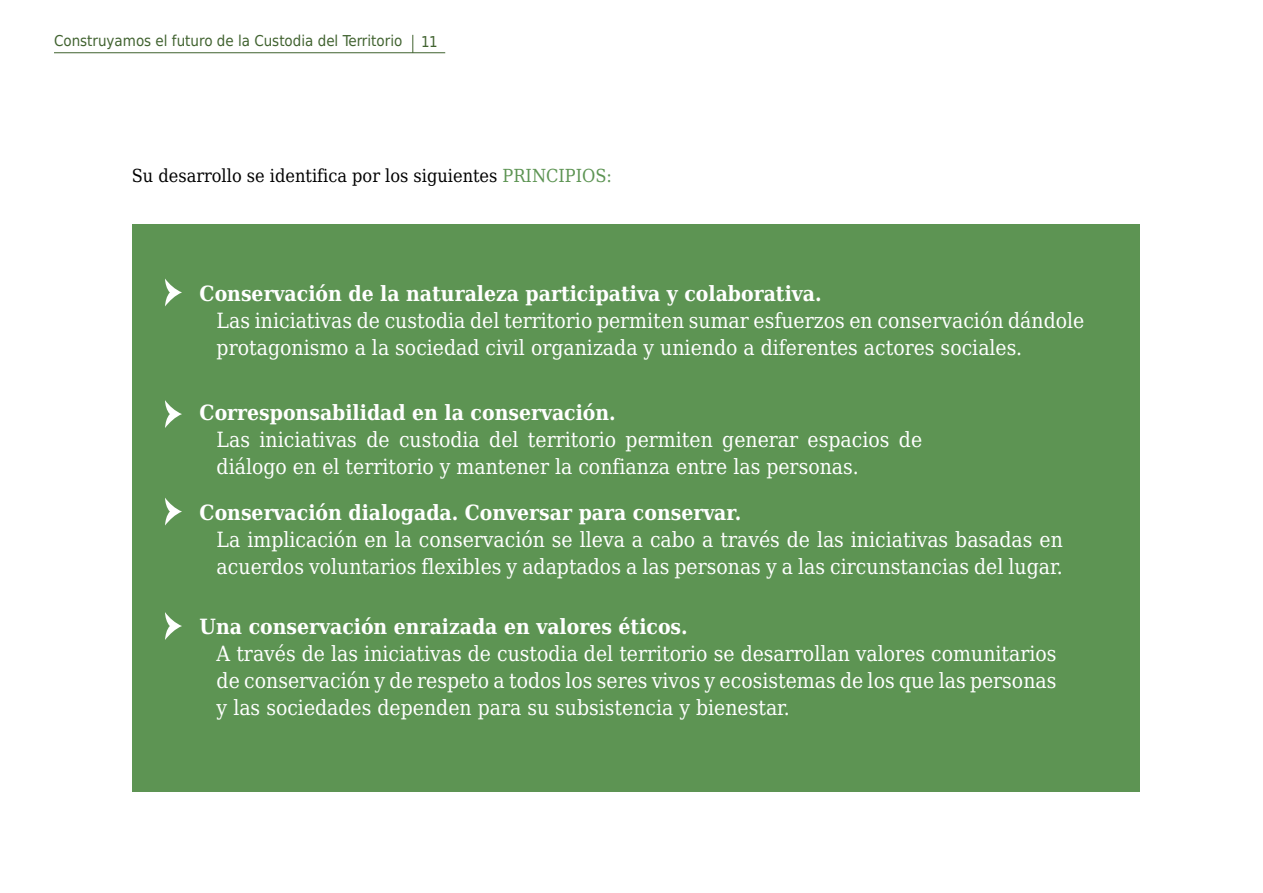
<style>
.page{position:relative;width:1263px;height:893px;background:#fff}
.page>*{position:absolute;margin:0;border:0;box-sizing:border-box;transform-origin:0 0}
.Texto{font:21px/27px "DejaVu Serif Condensed";color:#fff}
.Texto-2{font:700 21px "DejaVu Serif Condensed";color:#fff}
.Texto-3{font:18px "DejaVu Serif Condensed";color:#000}
.t1{font:15px "DejaVu Sans Condensed";color:#40622f}
.s1{color:#5d9453}
</style>
<div class="page">
<hr style="left:54px;top:52px;width:391px;height:1px;background:#40622f">
<svg style="left:413px;top:35px;width:1px;height:18px"></svg>
<div style="left:132px;top:225px;width:1008px;height:567px;background:#5d9453"></div>
<svg style="left:165px;top:279px;width:17px;height:27px"></svg>
<svg style="left:165px;top:400px;width:17px;height:28px"></svg>
<svg style="left:165px;top:498px;width:17px;height:27px"></svg>
<svg style="left:165px;top:612px;width:17px;height:28px"></svg>
<p class="t1" style="left:54px;top:28px;width:350px">Construyamos el futuro de la Custodia del Territorio</p>
<p class="t1" style="left:421px;top:29px;width:18px">11</p>
<p class="Texto-3" style="left:132px;top:162px;width:482px">Su desarrollo se identifica por los siguientes <span class="s1">PRINCIPIOS:</span></p>
<p class="Texto-2" style="left:200px;top:277px;width:623px">Conservación de la naturaleza participativa y colaborativa.</p>
<p class="Texto" style="left:217px;top:307px;width:869px">Las iniciativas de custodia del territorio permiten sumar esfuerzos en conservación dándole protagonismo a la sociedad civil organizada y uniendo a diferentes actores sociales.</p>
<p class="Texto-2" style="left:200px;top:396px;width:418px">Corresponsabilidad en la conservación.</p>
<p class="Texto" style="left:217px;top:426px;width:707px">Las iniciativas de custodia del territorio permiten generar espacios de diálogo en el territorio y mantener la confianza entre las personas.</p>
<p class="Texto-2" style="left:200px;top:496px;width:543px">Conservación dialogada. Conversar para conservar.</p>
<p class="Texto" style="left:217px;top:525px;width:848px">La implicación en la conservación se lleva a cabo a través de las iniciativas basadas en acuerdos voluntarios flexibles y adaptados a las personas y a las circunstancias del lugar.</p>
<p class="Texto-2" style="left:200px;top:610px;width:490px">Una conservación enraizada en valores éticos.</p>
<p class="Texto" style="left:217px;top:639px;width:841px;text-align:justify">A través de las iniciativas de custodia del territorio se desarrollan valores comunitarios de conservación y de respeto a todos los seres vivos y ecosistemas de los que las personas y las sociedades dependen para su subsistencia y bienestar.</p>
</div>
